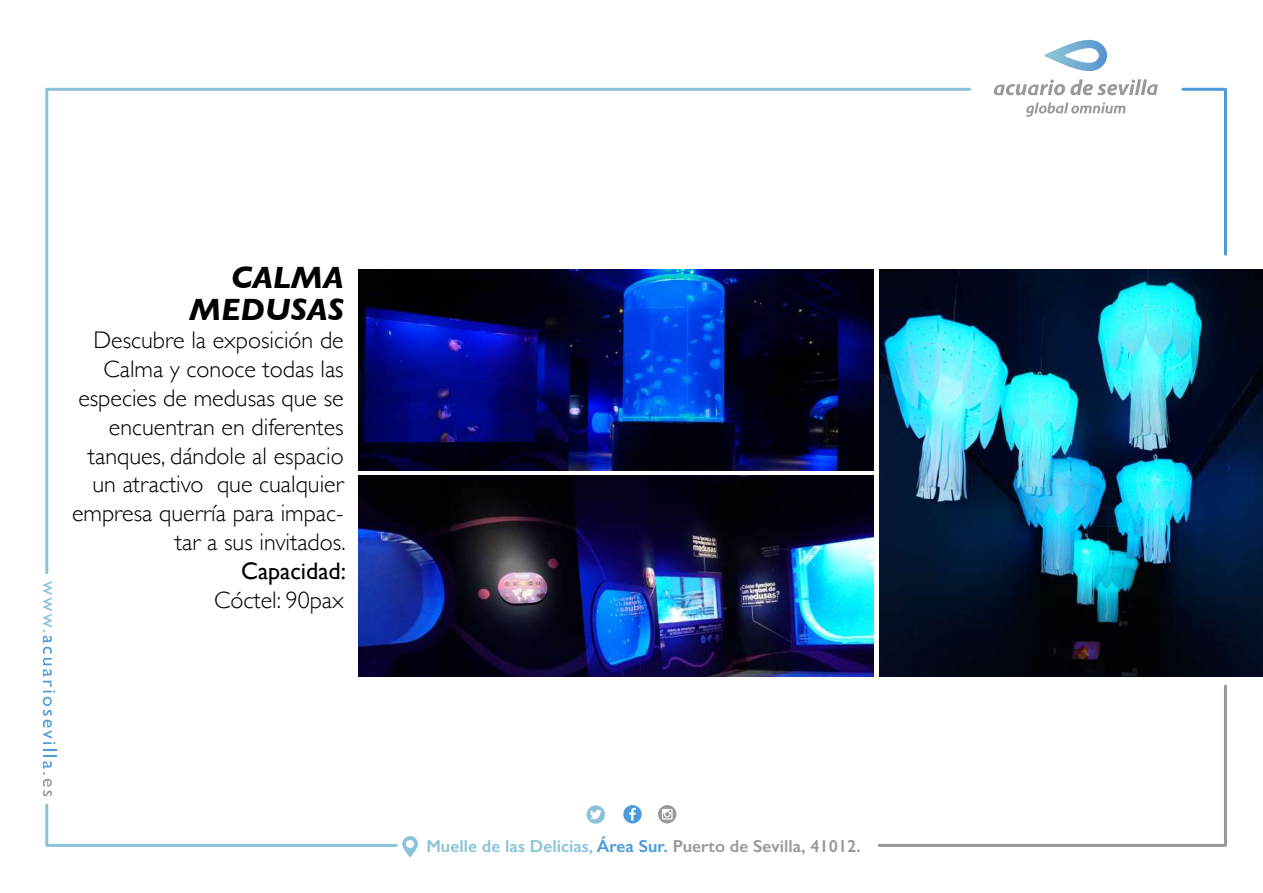
<style>
.page{position:relative;width:1263px;height:893px;background:#fff}
.page>*{position:absolute;margin:0;border:0;box-sizing:border-box;transform-origin:0 0}
.t1{font:italic 700 31.35px/31.5px "Gill Sans";color:#000;text-align:right}
.t2{font:300 24px/28.8px "Gill Sans";color:#000;text-align:right}
.t3{font:24px "Gill Sans";color:#000}
.t4{font:600 17.4px "Gill Sans";color:#999998}
.s1{color:#89c3d9}
.s2{color:#4b9bd8}
</style>
<div class="page">
<svg style="left:877px;top:684px;width:350px;height:163px"></svg>
<svg style="left:1181px;top:87px;width:46px;height:169px"></svg>
<svg style="left:45px;top:87px;width:927px;height:489px"></svg>
<svg style="left:43px;top:581px;width:13px;height:215px"></svg>
<svg style="left:587px;top:805px;width:18px;height:19px"></svg>
<svg style="left:623px;top:805px;width:19px;height:18px"></svg>
<svg style="left:658px;top:805px;width:18px;height:18px"></svg>
<svg style="left:45px;top:803px;width:373px;height:54px"></svg>
<svg style="left:994px;top:79px;width:164px;height:16px"></svg>
<svg style="left:1026px;top:102px;width:100px;height:15px"></svg>
<svg style="left:1045px;top:40px;width:62px;height:31px"></svg>
<img style="left:359px;top:476px;width:515px;height:201px">
<img style="left:879px;top:269px;width:384px;height:408px">
<img style="left:359px;top:269px;width:515px;height:201px">
<h1 class="t1" style="left:189px;top:262px;width:156px">CALMA<br>MEDUSAS</h1>
<p class="t2" style="left:72px;top:325px;width:275px">Descubre la exposición de<br>Calma y conoce todas las especies de medusas que se encuentran en diferentes tanques, dándole al espacio un atractivo que cualquier empresa querría para impac&shy;tar a sus invitados.</p>
<p class="t3" style="left:241px;top:557px;width:106px">Capacidad:</p>
<p class="t2" style="left:214px;top:584px;width:131px">Cóctel: 90pax</p>
<p class="t4" style="left:426px;top:836px;width:436px"><span class="s1">Muelle de las Delicias,</span> <span class="s2">Área Sur.</span> Puerto de Sevilla, 41012.</p>
</div>
